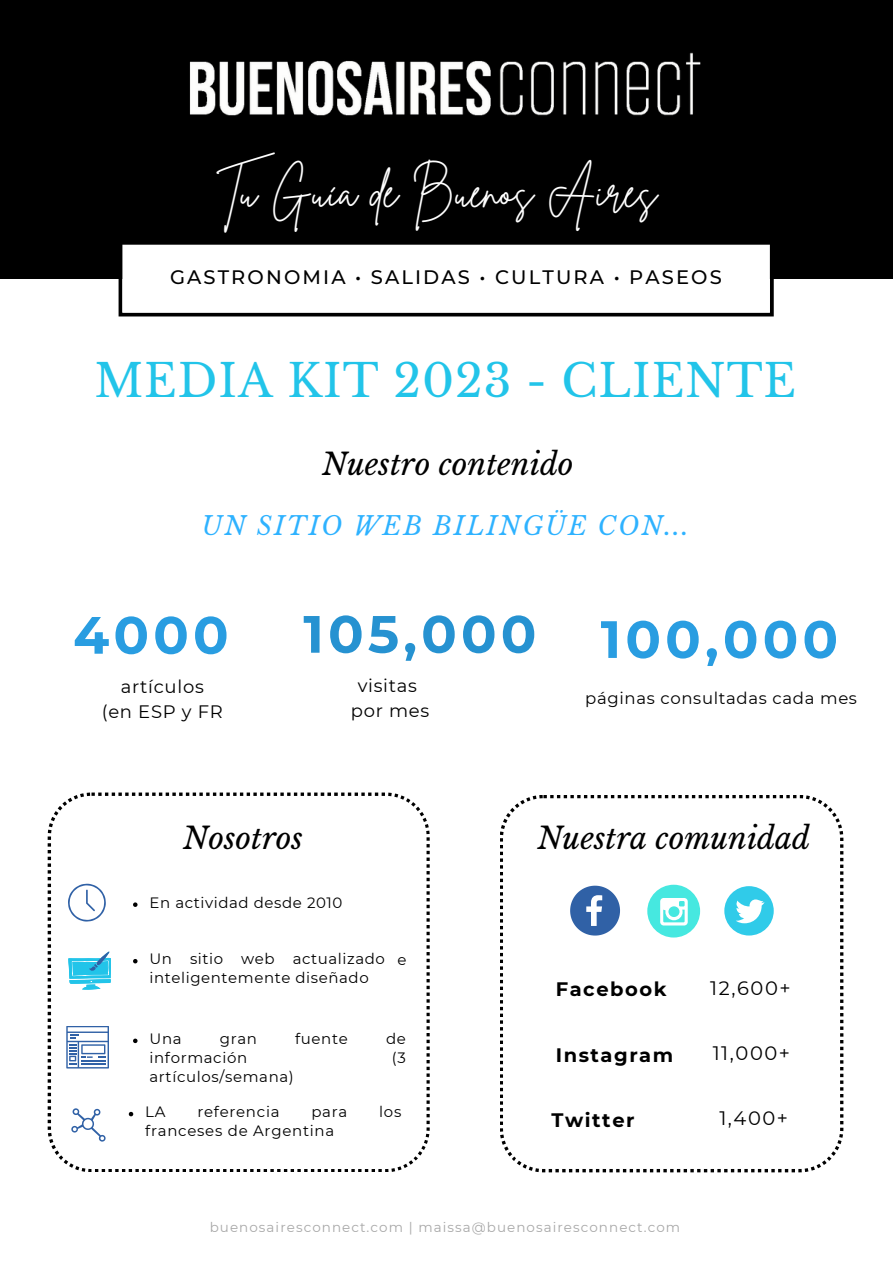
<style>
.page{position:relative;width:893px;height:1264px;background:#fff}
.page>*{position:absolute;margin:0;border:0;box-sizing:border-box;transform-origin:0 0}
.t1{font:700 52.35px "Montserrat";letter-spacing:.08em;color:#299de1}
.t2{font:700 52.35px "Montserrat";letter-spacing:.08em;color:#2692d1}
.t3{font:44.85px "Libre Baskerville";letter-spacing:.02em;color:#22c4e9}
.t4{font:44.85px "Brittany Signature";color:#fff}
.t5{font:italic 30px "Libre Baskerville";color:#000}
.t6{font:italic 25.5px "Libre Baskerville";letter-spacing:.08em;color:#2eb2ff}
.t7{font:500 19.5px "Montserrat";letter-spacing:.11em;color:#000}
.t8{font:700 19.5px "Montserrat";letter-spacing:.08em;color:#000}
.t9{font:19.5px "Montserrat";letter-spacing:.08em;color:#000}
.t10{font:18px "Montserrat";letter-spacing:.04em;color:#000}
.t11{font:16.5px "Montserrat";letter-spacing:.04em;color:#000}
.t12{font:15px/19px "Montserrat";letter-spacing:.04em;color:#000}
.t13{font:13.5px "Montserrat";letter-spacing:.08em;color:#a8a8a8}
</style>
<div class="page">
<div style="left:0;top:0;width:892px;height:286px;background:#000"></div>
<img style="left:189px;top:52px;width:511px;height:64px">
<svg style="left:47px;top:792px;width:383px;height:380px"></svg>
<svg style="left:68px;top:883px;width:38px;height:38px"></svg>
<svg style="left:68px;top:951px;width:43px;height:38px"></svg>
<svg style="left:66px;top:1025px;width:43px;height:43px"></svg>
<svg style="left:71px;top:1108px;width:35px;height:33px"></svg>
<svg style="left:133px;top:902px;width:4px;height:4px"></svg>
<svg style="left:133px;top:1038px;width:4px;height:5px"></svg>
<svg style="left:133px;top:958px;width:4px;height:5px"></svg>
<svg style="left:129px;top:1111px;width:4px;height:5px"></svg>
<svg style="left:118px;top:244px;width:655px;height:72px;background:#383838"></svg>
<div style="left:122px;top:245px;width:647px;height:67px;background:#fff"></div>
<svg style="left:500px;top:795px;width:344px;height:378px"></svg>
<div style="left:647px;top:884px;width:53px;height:53px;background:#46e8e0;border-radius:50%"></div>
<svg style="left:660px;top:898px;width:27px;height:27px"></svg>
<svg style="left:570px;top:885px;width:50px;height:50px"></svg>
<div style="left:724px;top:886px;width:49px;height:49px;background:#30cbe9;border-radius:50%"></div>
<svg style="left:736px;top:899px;width:28px;height:24px"></svg>
<p class="t4" style="left:217px;top:162px;width:441px">Tu Guía de Buenos Aires</p>
<p class="t7" style="left:170px;top:265px;width:553px">GASTRONOMIA • SALIDAS • CULTURA • PASEOS</p>
<p class="t3" style="left:94px;top:353px;width:703px">MEDIA KIT 2023 - CLIENTE</p>
<p class="t5" style="left:322px;top:446px;width:253px">Nuestro contenido</p>
<p class="t6" style="left:202px;top:510px;width:488px">UN SITIO WEB BILINGÜE CON...</p>
<p class="t1" style="left:73px;top:603px;width:157px">4000</p>
<p class="t2" style="left:303px;top:602px;width:234px">105,000</p>
<p class="t1" style="left:600px;top:607px;width:239px">100,000</p>
<p class="t11" style="left:585px;top:688px;width:273px">páginas consultadas cada mes</p>
<p class="t10" style="left:357px;top:674px;width:61px">visitas</p>
<p class="t10" style="left:351px;top:699px;width:80px">por mes</p>
<p class="t10" style="left:121px;top:675px;width:84px">artículos</p>
<p class="t10" style="left:102px;top:700px;width:123px">(en ESP y FR</p>
<p class="t5" style="left:183px;top:819px;width:121px">Nosotros</p>
<p class="t12" style="left:149px;top:893px;width:194px">En actividad desde 2010</p>
<p class="t12" style="left:149px;top:949px;width:237px">Un sitio web actualizado inteligentemente diseñado</p>
<p class="t12" style="left:397px;top:949px;width:11px">e</p>
<p class="t12" style="left:149px;top:1028px;width:34px">Una</p>
<p class="t12" style="left:220px;top:1028px;width:39px">gran</p>
<p class="t12" style="left:295px;top:1028px;width:54px">fuente</p>
<p class="t12" style="left:386px;top:1028px;width:21px">de</p>
<p class="t12" style="left:149px;top:1047px;width:99px">información</p>
<p class="t12" style="left:392px;top:1047px;width:15px">(3</p>
<p class="t12" style="left:149px;top:1066px;width:146px">artículos/semana)</p>
<p class="t12" style="left:145px;top:1101px;width:22px">LA</p>
<p class="t12" style="left:197px;top:1101px;width:84px">referencia</p>
<p class="t12" style="left:311px;top:1101px;width:38px">para</p>
<p class="t12" style="left:379px;top:1101px;width:24px">los</p>
<p class="t12" style="left:145px;top:1120px;width:190px">franceses de Argentina</p>
<p class="t5" style="left:537px;top:819px;width:274px">Nuestra comunidad</p>
<p class="t8" style="left:555px;top:977px;width:112px">Facebook</p>
<p class="t9" style="left:710px;top:975px;width:82px">12,600+</p>
<p class="t8" style="left:555px;top:1042px;width:119px">Instagram</p>
<p class="t9" style="left:712px;top:1041px;width:79px">11,000+</p>
<p class="t8" style="left:551px;top:1108px;width:84px">Twitter</p>
<p class="t9" style="left:719px;top:1105px;width:70px">1,400+</p>
<p class="t13" style="left:210px;top:1219px;width:472px">buenosairesconnect.com | maissa@buenosairesconnect.com</p>
</div>
